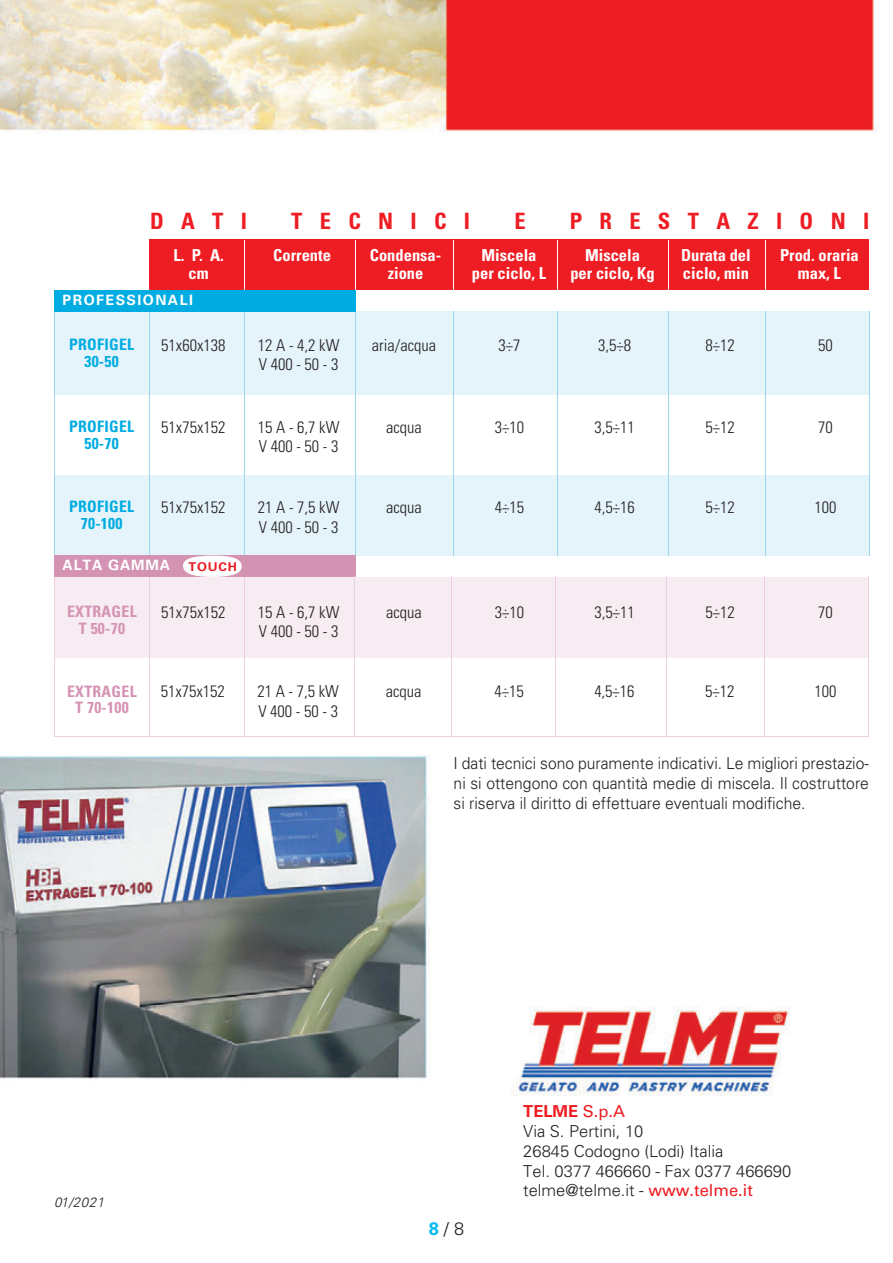
<style>
.page{position:relative;width:893px;height:1263px;background:#fff}
.page>*{position:absolute;margin:0;border:0;box-sizing:border-box;transform-origin:0 0}
.t1{font:700 condensed 22.5px "Univers";letter-spacing:.77em;color:#ee1d23}
.t2{font:300 18px "Univers";color:#231f20}
.t3{font:300 condensed 16.5px/19.8px "Univers";color:#231f20}
.t4{font:300 16.5px/19.8px "Univers";color:#231f20;text-align:justify;scale:.95 1}
.t5{font:300 16.5px/19.8px "Univers";color:#231f20}
.t6{font:700 condensed 16.5px/18px "Univers";color:#fff;text-align:center}
.t7{font:700 condensed 15.75px "Univers";letter-spacing:.02em;color:#00ace1}
.t8{font:700 condensed 15.75px "Univers";letter-spacing:.02em;color:#d593b4}
.t9{font:700 14.25px "Univers";letter-spacing:.1em;color:#fff}
.t10{font:700 14.25px "Univers";letter-spacing:.06em;color:#fff}
.t11{font:italic 300 13.5px "Univers";letter-spacing:.03em;color:#231f20}
.t12{font:700 12.15px "Univers";letter-spacing:.06em;color:#ee1d23;scale:1.05 1}
.s1{font-weight:700;color:#00baf1}
.s2{font-weight:700;color:#ee1d23}
.s3{font-weight:400;color:#ee1d23}
</style>
<div class="page">
<img style="left:0;top:0;width:880px;height:1096px">
<div style="left:54px;top:311px;width:815px;height:83px;background:#e5f4fb"></div>
<div style="left:54px;top:475px;width:815px;height:81px;background:#e5f4fb"></div>
<div style="left:54px;top:577px;width:815px;height:81px;background:#f7ecf1"></div>
<div style="left:150px;top:239px;width:719px;height:51px;background:#ee1d23"></div>
<hr style="left:245px;top:577px;width:1px;height:158px;background:#edcfdd">
<hr style="left:355px;top:311px;width:1px;height:244px;background:#9bd7f1">
<hr style="left:245px;top:311px;width:1px;height:244px;background:#9bd7f1">
<hr style="left:149px;top:311px;width:1px;height:244px;background:#9bd7f1">
<hr style="left:149px;top:577px;width:1px;height:158px;background:#edcfdd">
<hr style="left:453px;top:311px;width:1px;height:244px;background:#9bd7f1">
<hr style="left:557px;top:311px;width:1px;height:244px;background:#9bd7f1">
<hr style="left:668px;top:311px;width:1px;height:244px;background:#9bd7f1">
<hr style="left:765px;top:311px;width:1px;height:244px;background:#9bd7f1">
<hr style="left:869px;top:311px;width:1px;height:244px;background:#9bd7f1">
<hr style="left:54px;top:311px;width:1px;height:245px;background:#9bd7f1">
<hr style="left:54px;top:577px;width:1px;height:160px;background:#edcfdd">
<hr style="left:245px;top:240px;width:1px;height:51px;background:#fff">
<hr style="left:355px;top:240px;width:1px;height:51px;background:#fff">
<hr style="left:453px;top:240px;width:1px;height:51px;background:#fff">
<hr style="left:557px;top:240px;width:1px;height:51px;background:#fff">
<hr style="left:668px;top:240px;width:1px;height:51px;background:#fff">
<hr style="left:765px;top:240px;width:1px;height:51px;background:#fff">
<div style="left:54px;top:290px;width:302px;height:21px;background:#00ace1"></div>
<div style="left:54px;top:555px;width:301px;height:22px;background:#d593b4"></div>
<div style="left:183px;top:556px;width:59px;height:21px;background:#fff;border-radius:50%"></div>
<hr style="left:54px;top:736px;width:815px;height:1px;background:#edcfdd">
<hr style="left:354px;top:577px;width:1px;height:159px;background:#edcfdd">
<hr style="left:452px;top:577px;width:1px;height:159px;background:#edcfdd">
<hr style="left:555px;top:577px;width:1px;height:159px;background:#edcfdd">
<hr style="left:666px;top:577px;width:1px;height:159px;background:#edcfdd">
<hr style="left:764px;top:577px;width:1px;height:159px;background:#edcfdd">
<hr style="left:868px;top:577px;width:1px;height:159px;background:#edcfdd">
<h1 class="t1" style="left:150px;top:208px;width:98px">DATI</h1>
<h1 class="t1" style="left:291px;top:208px;width:180px">TECNICI</h1>
<h1 class="t1" style="left:514px;top:208px;width:13px">E</h1>
<h1 class="t1" style="left:570px;top:208px;width:301px">PRESTAZIONI</h1>
<p class="t6" style="left:173px;top:246px;width:52px">L. P. A. cm</p>
<p class="t6" style="left:273px;top:246px;width:59px">Corrente</p>
<p class="t6" style="left:370px;top:246px;width:73px">Condensa&shy;zione</p>
<p class="t6" style="left:472px;top:246px;width:76px">Miscela per ciclo, L</p>
<p class="t6" style="left:570px;top:246px;width:86px">Miscela<br>per ciclo, Kg</p>
<p class="t6" style="left:681px;top:246px;width:71px;text-align:left">Durata del ciclo, min</p>
<p class="t6" style="left:780px;top:246px;width:80px">Prod. oraria max, L</p>
<p class="t9" style="left:63px;top:292px;width:132px">PROFESSIONALI</p>
<p class="t7" style="left:69px;top:335px;width:67px">PROFIGEL</p>
<p class="t3" style="left:372px;top:335px;width:66px">aria/acqua</p>
<p class="t3" style="left:498px;top:335px;width:23px">3÷7</p>
<p class="t3" style="left:598px;top:335px;width:34px">3,5÷8</p>
<p class="t3" style="left:705px;top:335px;width:31px">8÷12</p>
<p class="t3" style="left:818px;top:335px;width:16px">50</p>
<p class="t7" style="left:84px;top:351px;width:36px">30-50</p>
<p class="t3" style="left:161px;top:335px;width:66px">51x60x138</p>
<p class="t3" style="left:258px;top:335px;width:83px">12 A - 4,2 kW<br>V 400 - 50 - 3</p>
<p class="t7" style="left:69px;top:417px;width:67px">PROFIGEL</p>
<p class="t3" style="left:386px;top:417px;width:37px">acqua</p>
<p class="t3" style="left:495px;top:417px;width:31px">3÷10</p>
<p class="t3" style="left:595px;top:417px;width:42px">3,5÷11</p>
<p class="t3" style="left:705px;top:417px;width:31px">5÷12</p>
<p class="t3" style="left:818px;top:417px;width:16px">70</p>
<p class="t7" style="left:84px;top:433px;width:36px">50-70</p>
<p class="t3" style="left:161px;top:417px;width:66px">51x75x152</p>
<p class="t3" style="left:258px;top:417px;width:83px">15 A - 6,7 kW<br>V 400 - 50 - 3</p>
<p class="t7" style="left:69px;top:497px;width:67px">PROFIGEL</p>
<p class="t3" style="left:386px;top:497px;width:37px">acqua</p>
<p class="t3" style="left:495px;top:497px;width:31px">4÷15</p>
<p class="t3" style="left:595px;top:497px;width:42px">4,5÷16</p>
<p class="t3" style="left:705px;top:497px;width:31px">5÷12</p>
<p class="t3" style="left:814px;top:497px;width:23px">100</p>
<p class="t7" style="left:81px;top:514px;width:43px">70-100</p>
<p class="t3" style="left:161px;top:497px;width:66px">51x75x152</p>
<p class="t3" style="left:258px;top:497px;width:83px">21 A - 7,5 kW<br>V 400 - 50 - 3</p>
<p class="t10" style="left:63px;top:557px;width:109px">ALTA GAMMA</p>
<p class="t12" style="left:189px;top:559px;width:48px">TOUCH</p>
<p class="t8" style="left:67px;top:602px;width:71px">EXTRAGEL</p>
<p class="t3" style="left:386px;top:602px;width:37px">acqua</p>
<p class="t3" style="left:495px;top:602px;width:31px">3÷10</p>
<p class="t3" style="left:595px;top:602px;width:42px">3,5÷11</p>
<p class="t3" style="left:705px;top:602px;width:31px">5÷12</p>
<p class="t3" style="left:818px;top:602px;width:16px">70</p>
<p class="t8" style="left:79px;top:618px;width:48px">T 50-70</p>
<p class="t3" style="left:161px;top:602px;width:66px">51x75x152</p>
<p class="t3" style="left:258px;top:602px;width:83px">15 A - 6,7 kW<br>V 400 - 50 - 3</p>
<p class="t8" style="left:67px;top:681px;width:71px">EXTRAGEL</p>
<p class="t3" style="left:386px;top:681px;width:37px">acqua</p>
<p class="t3" style="left:494px;top:681px;width:31px">4÷15</p>
<p class="t3" style="left:594px;top:681px;width:42px">4,5÷16</p>
<p class="t3" style="left:705px;top:681px;width:31px">5÷12</p>
<p class="t3" style="left:814px;top:681px;width:23px">100</p>
<p class="t8" style="left:75px;top:698px;width:55px">T 70-100</p>
<p class="t3" style="left:161px;top:681px;width:66px">51x75x152</p>
<p class="t3" style="left:257px;top:681px;width:83px">21 A - 7,5 kW<br>V 400 - 50 - 3</p>
<p class="t11" style="left:54px;top:1194px;width:52px">01/2021</p>
<p class="t4" style="left:454px;top:753px;width:439px">I dati tecnici sono puramente indicativi. Le migliori prestazio&shy;ni si ottengono con quantità medie di miscela. Il costruttore si riserva il diritto di effettuare eventuali modifiche.</p>
<p class="t2" style="left:429px;top:1217px;width:37px"><span class="s1">8</span> / 8</p>
<p class="t5" style="left:523px;top:1101px;width:269px"><span class="s2">TELME</span> <span class="s3">S.p.A<br></span>Via S. Pertini, 10<br>26845 Codogno (Lodi) Italia<br>Tel. 0377 466660 - Fax 0377 466690 telme@telme.it - <span class="s3">www.telme.it</span></p>
</div>
